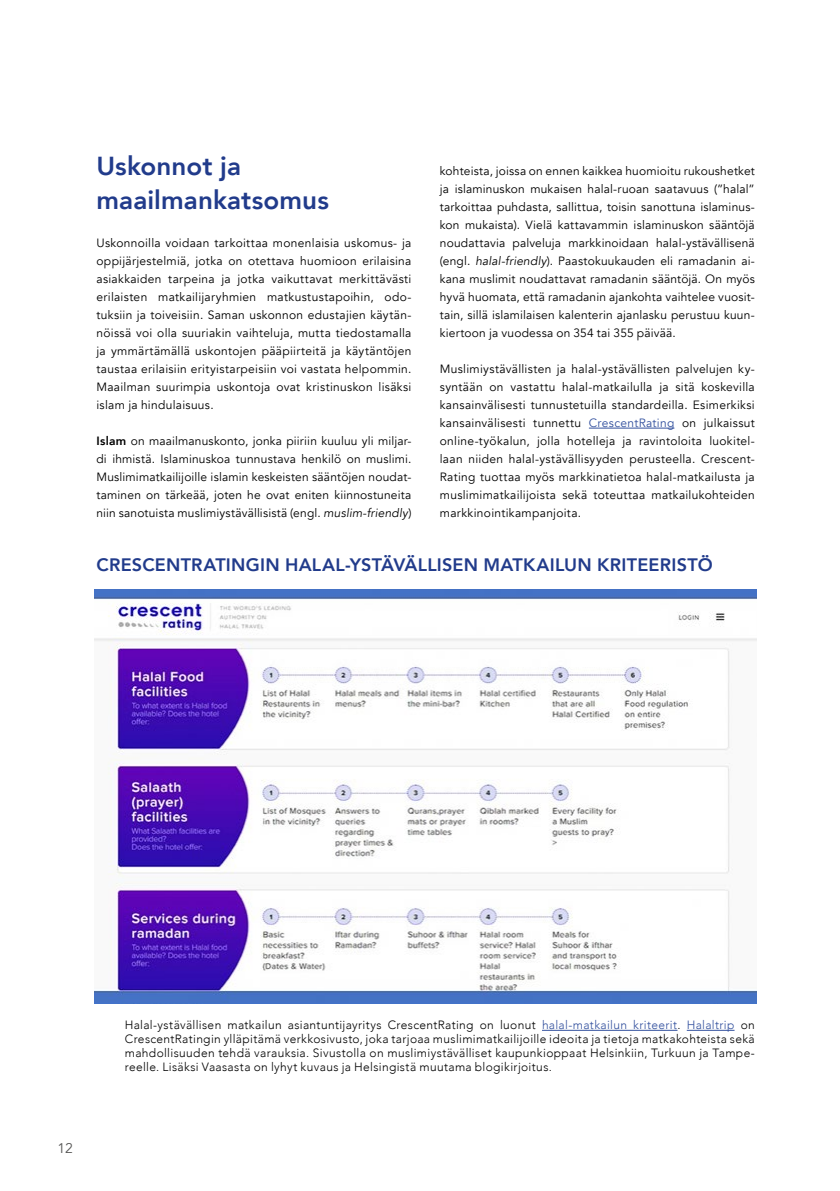
<style>
.page{position:relative;width:840px;height:1191px;background:#fff}
.page>*{position:absolute;margin:0;border:0;box-sizing:border-box;transform-origin:0 0}
.t1{font:800 26px/34px "Avenir";letter-spacing:.005em;color:#213b8b}
.t2{font:800 18px "Avenir";letter-spacing:.015em;color:#213b8b}
.t3{font:14px "Avenir";color:#575756}
.Body_copy{font:12px/18px "Avenir";letter-spacing:.02em;color:#000;text-align:justify}
.kuvateksti{font:300 12px/14px "Avenir";letter-spacing:.03em;color:#000;text-align:justify}
.s1{font-weight:800}
.s2{font-style:italic}
.s3{color:#32509e}
</style>
<div class="page">
<hr style="left:588px;top:428px;width:86px;height:1px;background:#32509e">
<hr style="left:541px;top:1030px;width:136px;height:1px;background:#32509e">
<hr style="left:686px;top:1030px;width:48px;height:1px;background:#32509e">
<img style="left:94px;top:589px;width:662px;height:414px">
<h2 class="t1" style="left:96px;top:149px;width:234px">Uskonnot ja maailmankatsomus</h2>
<p class="Body_copy" style="left:96px;top:234px;width:316px">Uskonnoilla voidaan tarkoittaa monenlaisia uskomus- ja oppijärjestelmiä, jotka on otettava huomioon erilaisina asiakkaiden tarpeina ja jotka vaikuttavat merkittävästi erilaisten matkailijaryhmien matkustustapoihin, odo&shy;tuksiin ja toiveisiin. Saman uskonnon edustajien käytän&shy;nöissä voi olla suuriakin vaihteluja, mutta tiedostamalla ja ymmärtämällä uskontojen pääpiirteitä ja käytäntöjen taustaa erilaisiin erityistarpeisiin voi vastata helpommin.<br>Maailman suurimpia uskontoja ovat kristinuskon lisäksi islam ja hindulaisuus.</p>
<p class="Body_copy" style="left:96px;top:432px;width:316px"><span class="s1">Islam</span> on maailmanuskonto, jonka piiriin kuuluu yli miljar&shy;di ihmistä. Islaminuskoa tunnustava henkilö on muslimi.<br>Muslimimatkailijoille islamin keskeisten sääntöjen noudat&shy;taminen on tärkeää, joten he ovat eniten kiinnostuneita niin sanotuista muslimiystävällisistä (engl. <span class="s2">muslim-friendly</span>)</p>
<p class="Body_copy" style="left:439px;top:162px;width:316px">kohteista, joissa on ennen kaikkea huomioitu rukoushetket ja islaminuskon mukaisen halal-ruoan saatavuus (”halal” tarkoittaa puhdasta, sallittua, toisin sanottuna islaminus&shy;kon mukaista). Vielä kattavammin islaminuskon sääntöjä noudattavia palveluja markkinoidaan halal-ystävällisenä (engl. <span class="s2">halal-friendly</span>). Paastokuukauden eli ramadanin ai&shy;kana muslimit noudattavat ramadanin sääntöjä. On myös hyvä huomata, että ramadanin ajankohta vaihtelee vuosit&shy;tain, sillä islamilaisen kalenterin ajanlasku perustuu kuun&shy;kiertoon ja vuodessa on 354 tai 355 päivää.</p>
<p class="Body_copy" style="left:439px;top:360px;width:316px">Muslimiystävällisten ja halal-ystävällisten palvelujen ky&shy;syntään on vastattu halal-matkailulla ja sitä koskevilla kansainvälisesti tunnustetuilla standardeilla. Esimerkiksi kansainvälisesti tunnettu <span class="s3">CrescentRating</span> on julkaissut online-työkalun, jolla hotelleja ja ravintoloita luokitel&shy;laan niiden halal-ystävällisyyden perusteella. Crescent-Rating tuottaa myös markkinatietoa halal-matkailusta ja muslimimatkailijoista sekä toteuttaa matkailukohteiden markkinointikampanjoita.</p>
<h3 class="t2" style="left:96px;top:551px;width:617px">CRESCENTRATINGIN HALAL-YSTÄVÄLLISEN MATKAILUN KRITEERISTÖ</h3>
<p class="t3" style="left:57px;top:1139px;width:17px">12</p>
<p class="kuvateksti" style="left:125px;top:1018px;width:631px">Halal-ystävällisen matkailun asiantuntijayritys CrescentRating on luonut <span class="s3">halal-matkailun kriteerit</span>. <span class="s3">Halaltrip</span> on CrescentRatingin ylläpitämä verkkosivusto, joka tarjoaa muslimimatkailijoille ideoita ja tietoja matkakohteista sekä mahdollisuuden tehdä varauksia. Sivustolla on muslimiystävälliset kaupunkioppaat Helsinkiin, Turkuun ja Tampe&shy;reelle. Lisäksi Vaasasta on lyhyt kuvaus ja Helsingistä muutama blogikirjoitus.</p>
</div>
